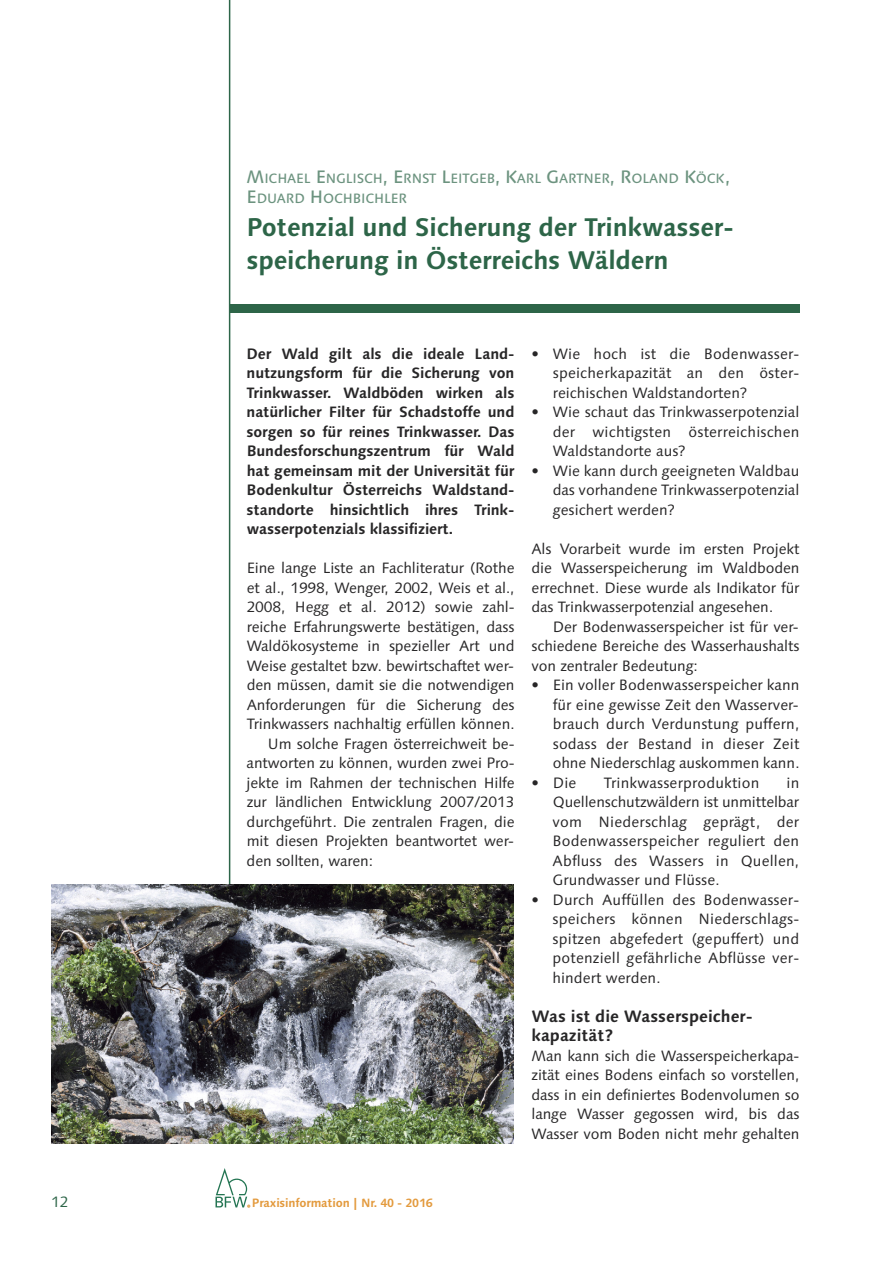
<style>
.page{position:relative;width:893px;height:1263px;background:#fff}
.page>*{position:absolute;margin:0;border:0;box-sizing:border-box;transform-origin:0 0}
.t1{font:700 25.5px/33px "Linotype Syntax Com";letter-spacing:-.01em;color:#2d6548}
.t2{font:700 16.5px/19.5px "Linotype Syntax Com";color:#272627}
.t3{font:15px/19.5px "Linotype Syntax Com";letter-spacing:-.01em;color:#272627;text-align:justify}
.t4{font:700 15px/19.5px "Linotype Syntax Com";letter-spacing:-.01em;color:#272627;text-align:justify}
.t5{font:15px "Linotype Syntax Com";letter-spacing:.01em;color:#272627}
.t6{font:15px "Linotype Syntax Com";color:#2d6548}
.t7{font:500 13.5px/19.5px "Linotype Syntax Com";letter-spacing:-.015em;color:#6c937f}
.t8{font:700 12px "Linotype Syntax Com";letter-spacing:-.015em;color:#e39a3d}
.s1{font-size:18px}
</style>
<div class="page">
<div style="left:230px;top:304px;width:569px;height:9px;background:#2d6548"></div>
<svg style="left:215px;top:1168px;width:35px;height:40px"></svg>
<hr style="left:229px;top:0;width:1px;height:1144px;background:#2d6548">
<img style="left:51px;top:885px;width:463px;height:259px">
<p class="t7" style="left:247px;top:169px;width:485px"><span class="s1">M</span>ICHAEL <span class="s1">E</span>NGLISCH<span class="s1">, E</span>RNST <span class="s1">L</span>EITGEB<span class="s1">, K</span>ARL <span class="s1">G</span>ARTNER<span class="s1">, R</span>OLAND <span class="s1">K</span>ÖCK<span class="s1">,<br>E</span>DUARD <span class="s1">H</span>OCHBICHLER</p>
<h1 class="t1" style="left:247px;top:210px;width:489px">Potenzial und Sicherung der Trinkwasser - speicherung in Österreichs Wäldern</h1>
<p class="t4" style="left:247px;top:344px;width:269px">Der Wald gilt als die ideale Land&shy;nutzungsform für die Sicherung von Trinkwasser. Waldböden wirken als natürlicher Filter für Schadstoffe und sorgen so für reines Trinkwasser. Das Bundesforschungszentrum für Wald hat gemeinsam mit der Universität für Bodenkultur Österreichs Waldstand&shy;standorte hinsichtlich ihres Trink - wasserpotenzials klassifiziert.</p>
<p class="t3" style="left:247px;top:558px;width:269px">Eine lange Liste an Fachliteratur (Rothe</p>
<p class="t3" style="left:247px;top:578px;width:269px">et al., 1998, Wenger, 2002, Weis et al.,</p>
<p class="t3" style="left:247px;top:597px;width:269px">2008, Hegg et al. 2012) sowie zahl -</p>
<p class="t3" style="left:247px;top:617px;width:269px">reiche Erfahrungswerte bestätigen, dass</p>
<p class="t3" style="left:247px;top:636px;width:269px">Waldökosysteme in spezieller Art und</p>
<p class="t3" style="left:247px;top:656px;width:269px">Weise gestaltet bzw. bewirtschaftet wer-</p>
<p class="t3" style="left:247px;top:675px;width:269px">den müssen, damit sie die notwendigen</p>
<p class="t3" style="left:247px;top:695px;width:269px">Anforderungen für die Sicherung des</p>
<p class="t3" style="left:247px;top:714px;width:269px">Trinkwassers nachhaltig erfüllen können.</p>
<p class="t3" style="left:268px;top:734px;width:248px">Um solche Fragen österreichweit be-</p>
<p class="t3" style="left:247px;top:753px;width:269px">antworten zu können, wurden zwei Pro-</p>
<p class="t3" style="left:247px;top:773px;width:269px">jekte im Rahmen der technischen Hilfe</p>
<p class="t3" style="left:247px;top:792px;width:269px">zur ländlichen Entwicklung 2007/2013</p>
<p class="t3" style="left:247px;top:812px;width:269px">durchgeführt. Die zentralen Fragen, die</p>
<p class="t3" style="left:247px;top:831px;width:269px">mit diesen Projekten beantwortet wer-</p>
<p class="t3" style="left:247px;top:851px;width:128px">den sollten, waren:</p>
<p class="t3" style="left:553px;top:344px;width:248px;text-indent:-21px">• Wie hoch ist die Bodenwasser - speicherkapazität an den öster - reichischen Waldstandorten?</p>
<p class="t3" style="left:553px;top:402px;width:248px;text-indent:-21px">• Wie schaut das Trinkwasserpotenzial der wichtigsten österreichischen Waldstandorte aus?</p>
<p class="t3" style="left:553px;top:461px;width:248px;text-indent:-21px">• Wie kann durch geeigneten Waldbau das vorhandene Trinkwasserpotenzial gesichert werden?</p>
<p class="t3" style="left:531px;top:539px;width:270px">Als Vorarbeit wurde im ersten Projekt die Wasserspeicherung im Waldboden errechnet. Diese wurde als Indikator für das Trinkwasserpotenzial angesehen.</p>
<p class="t3" style="left:532px;top:617px;width:269px;text-indent:21px">Der Bodenwasserspeicher ist für ver&shy;schiedene Bereiche des Wasserhaushalts von zentraler Bedeutung:</p>
<p class="t3" style="left:553px;top:675px;width:248px;text-indent:-21px">• Ein voller Bodenwasserspeicher kann für eine gewisse Zeit den Wasserver&shy;brauch durch Verdunstung puffern, sodass der Bestand in dieser Zeit ohne Niederschlag auskommen kann.</p>
<p class="t3" style="left:532px;top:773px;width:46px">• Die</p>
<p class="t5" style="left:604px;top:773px;width:157px">Trinkwasserproduktion</p>
<p class="t3" style="left:553px;top:773px;width:248px;text-indent:234px">in Quellen schutzwäldern ist unmittelbar vom Niederschlag geprägt, der Boden wasserspeicher reguliert den Abfluss des Wassers in Quellen, Grundwasser und Flüsse.</p>
<p class="t3" style="left:553px;top:890px;width:248px;text-indent:-21px">• Durch Auffüllen des Bodenwasser&shy;speichers können Niederschlags - spitzen abgefedert (gepuffert) und potenziell gefährliche Abflüsse ver&shy;hindert werden.</p>
<p class="t2" style="left:531px;top:1006px;width:223px">Was ist die Wasserspeicher - kapazität?</p>
<p class="t3" style="left:531px;top:1046px;width:269px">Man kann sich die Wasserspeicherkapa&shy;zität eines Bodens einfach so vorstellen, dass in ein definiertes Bodenvolumen so lange Wasser gegossen wird, bis das Wasser vom Boden nicht mehr gehalten</p>
<p class="t6" style="left:51px;top:1192px;width:19px">12</p>
<p class="t8" style="left:252px;top:1195px;width:182px">Praxisinformation | Nr. 40 - 2016</p>
</div>
